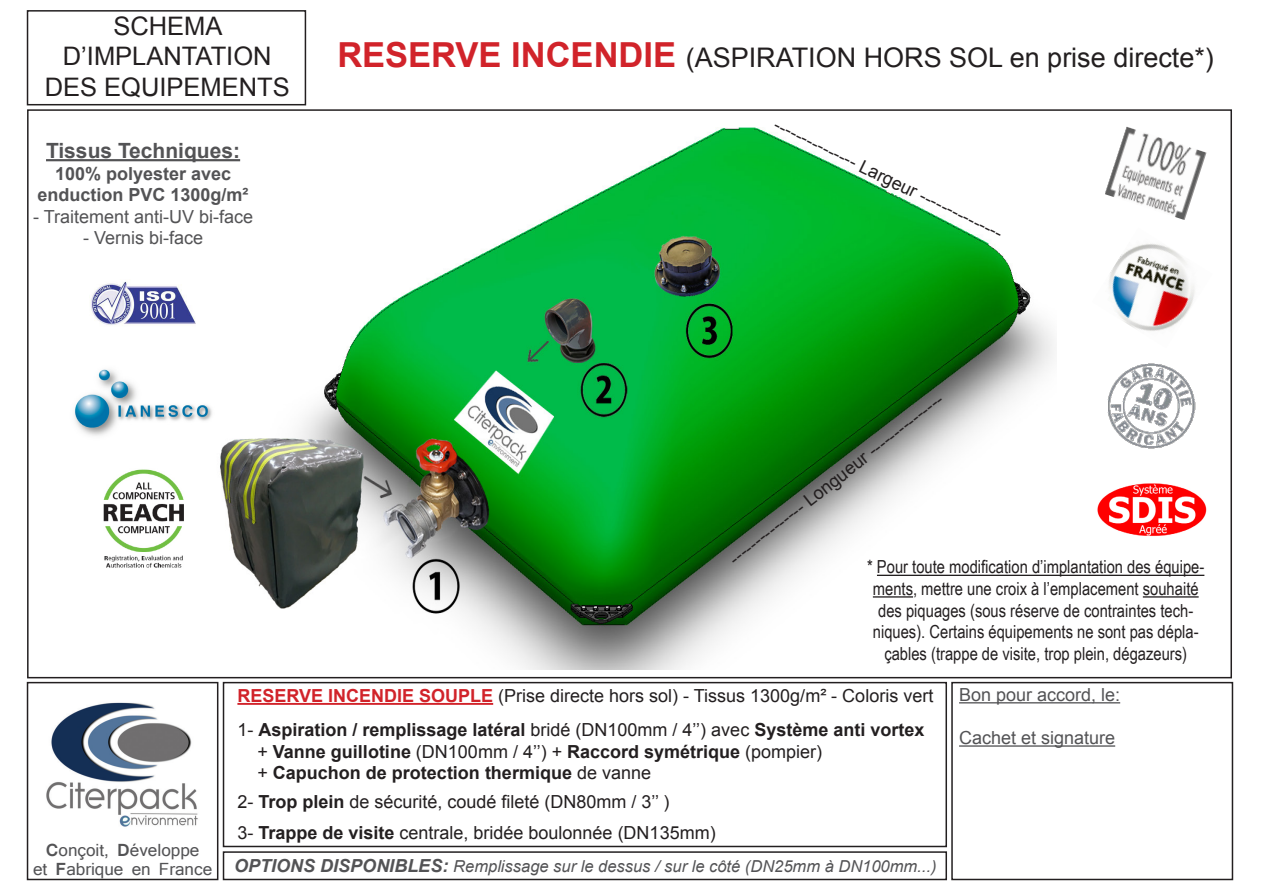
<style>
.page{position:relative;width:1263px;height:893px;background:#fff}
.page>*{position:absolute;margin:0;border:0;box-sizing:border-box;transform-origin:0 0}
.t1{font:27px "Arial";color:#231f20}
.t2{font:25.5px "Arial";color:#231f20}
.t3{font:700 21px "Arial";color:#535355}
.t4{font:18px "Arial";color:#231f20}
.t5{font:18px/21.6px "Arial Narrow";color:#231f20;text-align:center}
.t6{font:700 18px "Arial";color:#231f20}
.t7{font:18px "Arial";color:#535355}
.t8{font:700 18px/21.6px "Arial";color:#535355;text-align:center}
.t9{font:italic 16.5px "Arial";color:#535355}
.t10{font:16.5px "Mangal";color:#535355}
.s1{font-weight:700;font-size:34.5px;color:#d1232a}
.s2{font-weight:700}
.s3{font-weight:700;color:#d1232a}
.s4{font-weight:400}
.s5{font-weight:700;font-size:18px}
</style>
<div class="page">
<img style="left:198px;top:128px;width:857px;height:542px">
<img style="left:46px;top:702px;width:152px;height:125px">
<hr style="left:237px;top:703px;width:256px;height:2px;background:#d1232a">
<div style="left:223px;top:682px;width:724px;height:165px;border:2px solid #231f20"></div>
<div style="left:27px;top:682px;width:191px;height:198px;border:2px solid #231f20"></div>
<div style="left:951px;top:682px;width:282px;height:198px;border:2px solid #231f20"></div>
<hr style="left:959px;top:702px;width:161px;height:1px;background:#535355">
<hr style="left:959px;top:745px;width:156px;height:2px;background:#535355">
<img style="left:91px;top:281px;width:104px;height:45px">
<img style="left:103px;top:469px;width:81px;height:99px">
<div style="left:27px;top:10px;width:279px;height:95px;border:2px solid #231f20"></div>
<hr style="left:46px;top:159px;width:194px;height:2px;background:#535355">
<div style="left:223px;top:851px;width:724px;height:29px;border:2px solid #231f20"></div>
<img style="left:74px;top:364px;width:141px;height:77px">
<div style="left:863px;top:560px;width:346px;height:109px;background:#fff"></div>
<hr style="left:877px;top:575px;width:327px;height:1px;background:#231f20">
<hr style="left:873px;top:596px;width:40px;height:2px;background:#231f20">
<hr style="left:1143px;top:596px;width:56px;height:2px;background:#231f20">
<img style="left:1109px;top:243px;width:86px;height:88px">
<img style="left:1107px;top:363px;width:88px;height:86px">
<img style="left:1105px;top:127px;width:101px;height:93px">
<img style="left:1097px;top:483px;width:110px;height:53px">
<p class="t2" style="left:113px;top:9px;width:111px">SCHEMA</p>
<p class="t2" style="left:63px;top:40px;width:210px">D’IMPLANTATION</p>
<p class="t2" style="left:45px;top:70px;width:247px">DES EQUIPEMENTS</p>
<p class="t3" style="left:46px;top:137px;width:196px">Tissus Techniques:</p>
<p class="t8" style="left:38px;top:163px;width:213px">100% polyester avec enduction PVC 1300g/m²</p>
<p class="t7" style="left:33px;top:205px;width:222px">- Traitement anti-UV bi-face</p>
<p class="t7" style="left:83px;top:226px;width:122px">- Vernis bi-face</p>
<p class="t1" style="left:337px;top:40px;width:878px"><span class="s1">RESERVE INCENDIE</span> (ASPIRATION HORS SOL en prise directe*)</p>
<p class="t4" style="left:780px;top:113px;width:253px;rotate:26deg">--------------- Largeur ---------------</p>
<p class="t4" style="left:724px;top:551px;width:267px;rotate:-38deg">--------------- Longueur ---------------</p>
<p class="t5" style="left:867px;top:556px;width:339px">* Pour toute modification d’implantation des équipe&shy;ments, mettre une croix à l’emplacement souhaité des piquages (sous réserve de contraintes tech&shy;niques). Certains équipements ne sont pas dépla&shy;çables (trappe de visite, trop plein, dégazeurs)</p>
<p class="t10" style="left:46px;top:840px;width:155px"><span class="s2">C</span>onçoit, <span class="s2">D</span>éveloppe</p>
<p class="t10" style="left:33px;top:860px;width:181px">et <span class="s2">F</span>abrique en France</p>
<p class="t4" style="left:237px;top:684px;width:697px"><span class="s3">RESERVE INCENDIE SOUPLE</span> (Prise directe hors sol) - Tissus 1300g/m² - Coloris vert</p>
<p class="t6" style="left:237px;top:718px;width:688px"><span class="s4">1-</span> Aspiration / remplissage latéral <span class="s4">bridé (DN100mm / 4’’) avec</span> Système anti vortex</p>
<p class="t6" style="left:257px;top:739px;width:566px"><span class="s4">+</span> Vanne guillotine <span class="s4">(DN100mm / 4’’) +</span> Raccord symétrique <span class="s4">(pompier)</span></p>
<p class="t6" style="left:257px;top:761px;width:395px"><span class="s4">+</span> Capuchon de protection thermique <span class="s4">de vanne</span></p>
<p class="t4" style="left:237px;top:790px;width:434px">2- <span class="s2">Trop plein</span> de sécurité, coudé fileté (DN80mm / 3’’ )</p>
<p class="t4" style="left:237px;top:821px;width:480px">3- <span class="s2">Trappe de visite</span> centrale, bridée boulonnée (DN135mm)</p>
<p class="t9" style="left:234px;top:856px;width:704px"><span class="s5">OPTIONS DISPONIBLES:</span> Remplissage sur le dessus / sur le côté (DN25mm à DN100mm...)</p>
<p class="t7" style="left:959px;top:683px;width:163px">Bon pour accord, le:</p>
<p class="t7" style="left:959px;top:726px;width:158px">Cachet et signature</p>
</div>
